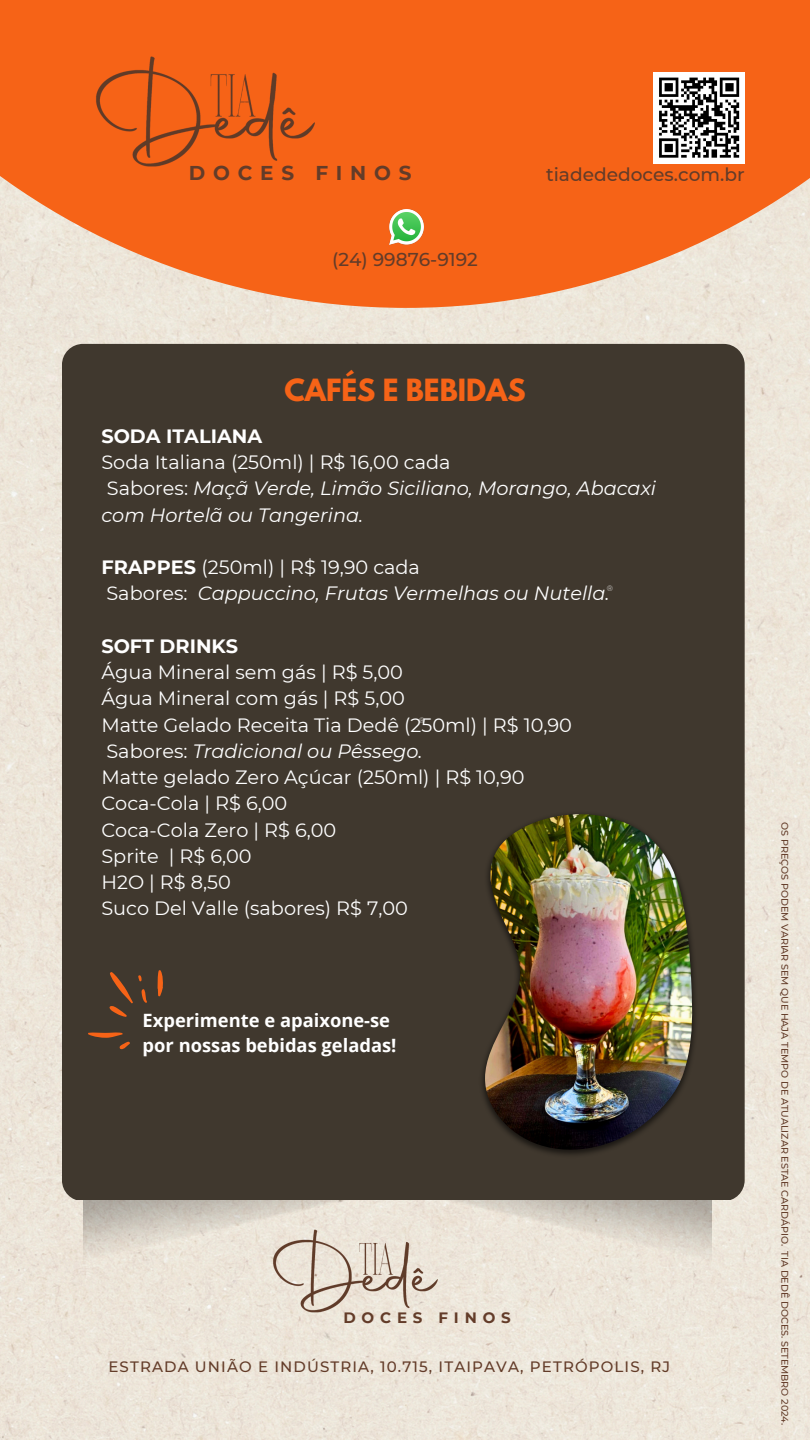
<style>
.page{position:relative;width:810px;height:1440px;background:#fff}
.page>*{position:absolute;margin:0;border:0;box-sizing:border-box;transform-origin:0 0}
.t1{font:700 27.1px "League Spartan";color:#f66317}
.t2{font:700 20px "Montserrat";letter-spacing:.39em;color:#633c29}
.t3{font:19.3px/26.2px "Montserrat";color:#fff}
.t4{font:italic 19.3px/26.2px "Montserrat";color:#fff}
.t5{font:500 18.6px "Montserrat";color:#633c29}
.t6{font:700 18.4px/25.5px "Open Sans";color:#fff}
.t7{font:500 15px "Montserrat";letter-spacing:.075em;color:#633c29}
.t8{font:700 15px "Montserrat";letter-spacing:.39em;color:#633c29}
.t9{font:500 9.6px "Montserrat";color:#633c29}
.t10{font:300 7.6px "Montserrat";color:#fff}
.s1{font-weight:700;font-style:normal}
.s2{font-style:normal}
.s3{font-weight:700}
.s4{font-style:italic}
</style>
<div class="page">
<div style="left:0;top:308px;width:810px;height:1132px;background:#ede6d9"></div>
<svg style="left:0;top:0;width:810px;height:308px;background:#f47836"></svg>
<img style="left:84px;top:1200px;width:627px;height:207px">
<div style="left:62px;top:344px;width:683px;height:856px;background:#40382e"></div>
<img style="left:68px;top:50px;width:263px;height:123px">
<div style="left:654px;top:72px;width:91px;height:91px;background:#fff"></div>
<svg style="left:659px;top:77px;width:81px;height:81px"></svg>
<img style="left:389px;top:210px;width:34px;height:34px">
<svg style="left:88px;top:970px;width:75px;height:80px;background:#513c2b"></svg>
<img style="left:479px;top:810px;width:219px;height:348px">
<img style="left:485px;top:814px;width:207px;height:336px">
<img style="left:253px;top:1225px;width:197px;height:93px">
<h4 class="t2" style="left:189px;top:161px;width:224px">DOCES FINOS</h4>
<p class="t5" style="left:546px;top:163px;width:200px">tiadededoces.com.br</p>
<p class="t5" style="left:332px;top:248px;width:147px">(24) 99876-9192</p>
<h4 class="t1" style="left:284px;top:377px;width:243px">CAFÉS E BEBIDAS</h4>
<h3 class="t4" style="left:101px;top:423px;width:556px"><span class="s1">SODA ITALIANA<br></span><span class="s2">Soda Italiana (250ml) | R$ 16,00 cada<br>Sabores:</span> Maçã Verde, Limão Siciliano, Morango, Abacaxi com Hortelã ou Tangerina.</h3>
<p class="t4" style="left:101px;top:554px;width:510px"><span class="s1">FRAPPES</span> <span class="s2">(250ml) | R$ 19,90 cada<br>Sabores:</span> Cappuccino, Frutas Vermelhas ou Nutella.</p>
<h3 class="t3" style="left:101px;top:633px;width:472px"><span class="s3">SOFT DRINKS<br></span>Água Mineral sem gás | R$ 5,00<br>Água Mineral com gás | R$ 5,00<br>Matte Gelado Receita Tia Dedê (250ml) | R$ 10,90<br>Sabores: <span class="s4">Tradicional ou Pêssego.<br></span>Matte gelado Zero Açúcar (250ml) | R$ 10,90<br>Coca-Cola | R$ 6,00<br>Coca-Cola Zero | R$ 6,00<br>Sprite | R$ 6,00<br>H2O | R$ 8,50<br>Suco Del Valle (sabores) R$ 7,00</h3>
<p class="t10" style="left:607px;top:584px;width:8px">®</p>
<p class="t10" style="left:419px;top:715px;width:8px">®</p>
<h4 class="t6" style="left:143px;top:1007px;width:255px">Experimente e apaixone-se por nossas bebidas geladas!</h4>
<p class="t8" style="left:343px;top:1308px;width:169px">DOCES FINOS</p>
<h5 class="t7" style="left:108px;top:1358px;width:563px">ESTRADA UNIÃO E INDÚSTRIA, 10.715, ITAIPAVA, PETRÓPOLIS, RJ</h5>
<p class="t9" style="left:791px;top:822px;width:604px;rotate:90deg">OS PREÇOS PODEM VARIAR SEM QUE HAJA TEMPO DE ATUALIZAR ESTAE CARDÁPIO. TIA DEDÊ DOCES. SETEMBRO 2024.</p>
</div>
